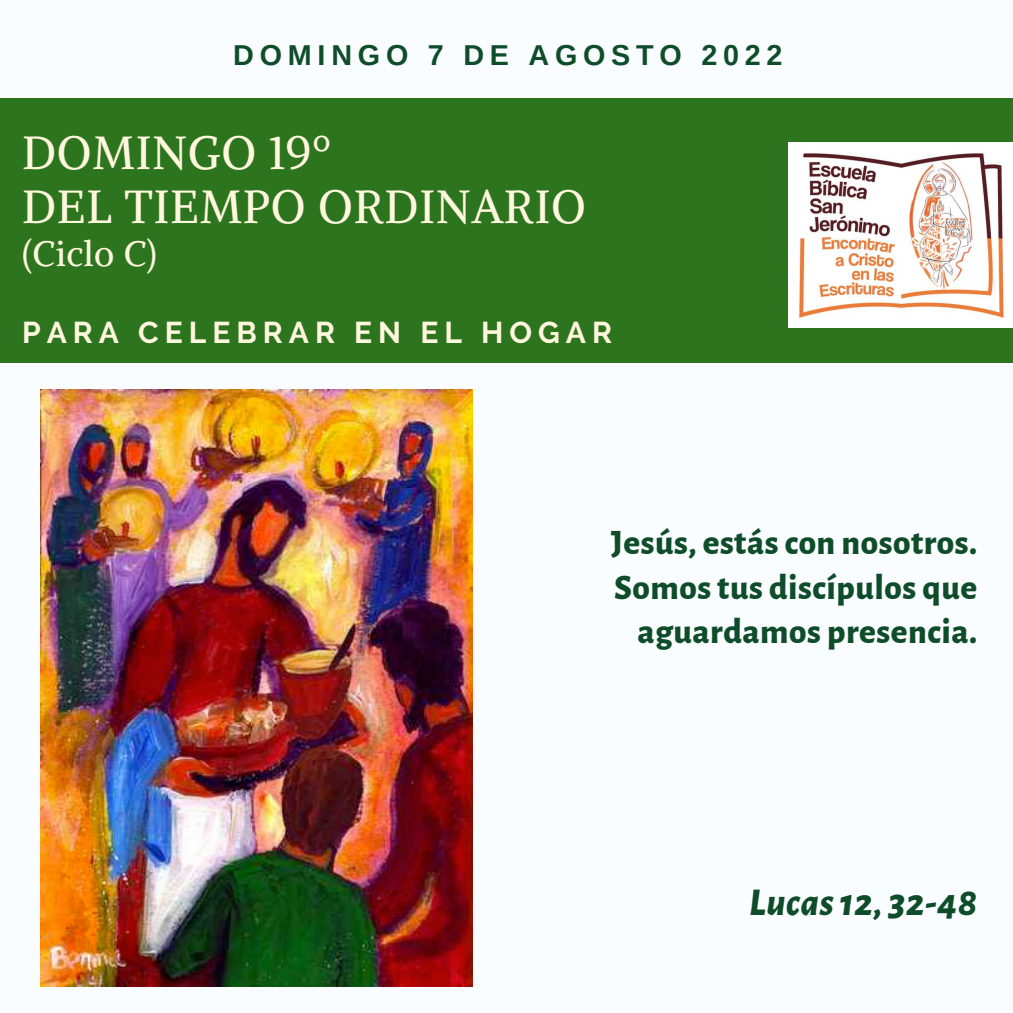
<style>
.page{position:relative;width:1013px;height:1013px;background:#fff}
.page>*{position:absolute;margin:0;border:0;box-sizing:border-box;transform-origin:0 0}
.t1{font:46.25px/54.4px "Alike";letter-spacing:.015em;color:#fff7dd}
.t2{font:italic 800 38.62px "Alegreya Sans";letter-spacing:.015em;color:#0f4d2a}
.t3{font:800 35.12px/44.6px "Alegreya Sans";letter-spacing:.015em;color:#0f4d2a;text-align:right}
.t4{font:35px "Alike";letter-spacing:.015em;color:#fff7dd}
.t5{font:700 30px "Raleway";letter-spacing:.2em;color:#fff7dd}
.t6{font:700 28.75px "Arimo";letter-spacing:.2em;color:#0f4d2a}
</style>
<div class="page">
<div style="left:0;top:0;width:1012px;height:1012px;background:#fafdff"></div>
<div style="left:0;top:98px;width:1012px;height:265px;background:#2c741e"></div>
<img style="left:788px;top:142px;width:224px;height:185px">
<img style="left:41px;top:389px;width:431px;height:597px">
<p class="t6" style="left:233px;top:39px;width:551px">DOMINGO 7 DE AGOSTO 2022</p>
<h1 class="t1" style="left:22px;top:125px;width:565px">DOMINGO 19º<br>DEL TIEMPO ORDINARIO</h1>
<p class="t4" style="left:22px;top:232px;width:136px">(Ciclo C)</p>
<p class="t5" style="left:22px;top:315px;width:591px">PARA CELEBRAR EN EL HOGAR</p>
<p class="t3" style="left:611px;top:521px;width:368px">Jesús, estás con nosotros.<br>Somos tus discípulos que aguardamos presencia.</p>
<p class="t2" style="left:749px;top:884px;width:230px">Lucas12, 32-48</p>
</div>
